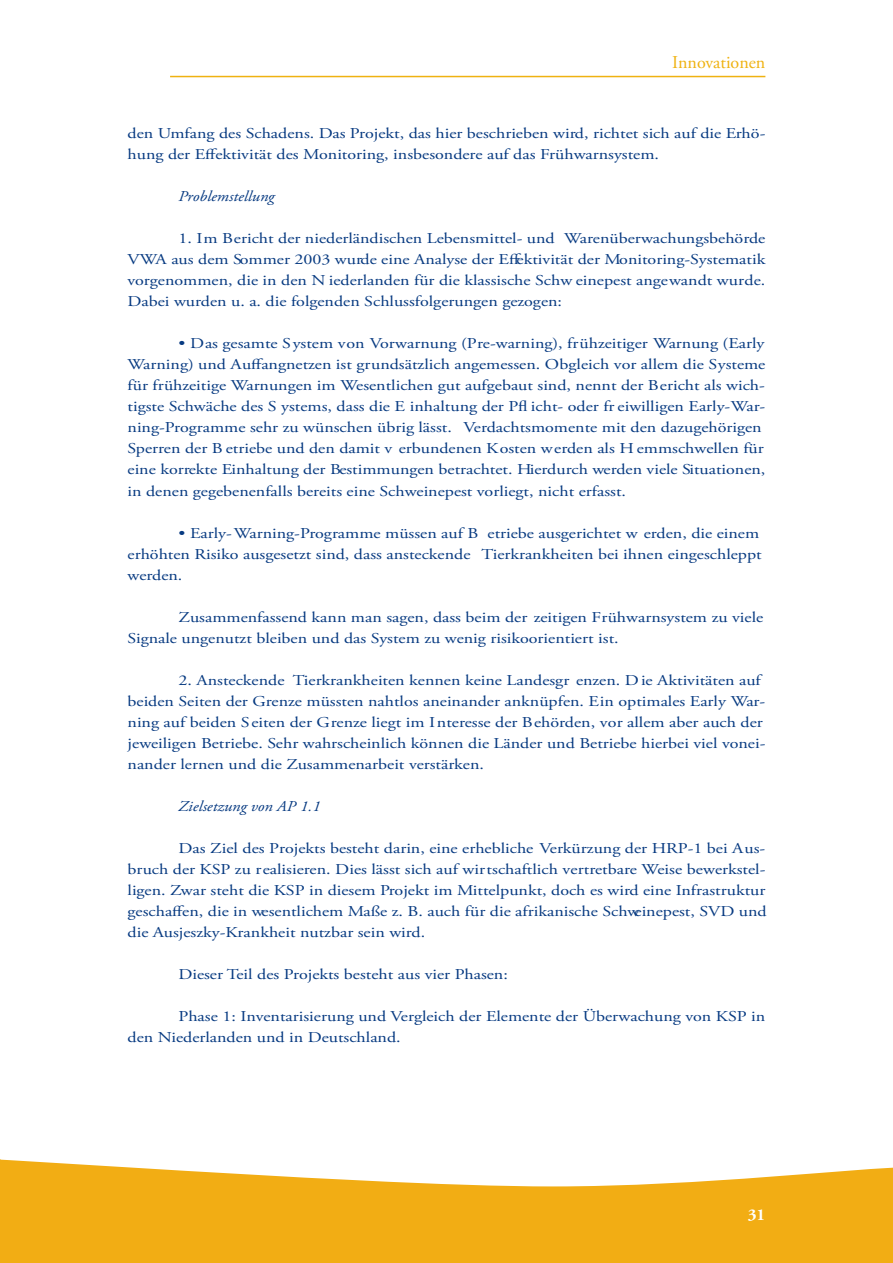
<style>
.page{position:relative;width:893px;height:1263px;background:#fff}
.page>*{position:absolute;margin:0;border:0;box-sizing:border-box;transform-origin:0 0}
.t1{font:18px "Adobe Garamond Pro";color:#efb211}
.t2{font:700 16.5px "Adobe Garamond Pro";color:#fff}
.t3{font:15px/21px "Adobe Garamond Pro";color:#073a81;scale:1.2 1}
.t4{font:italic 15px "Adobe Garamond Pro";color:#073a81;scale:1.1 1}
</style>
<div class="page">
<hr style="left:170px;top:76px;width:595px;height:1px;background:#efb211">
<svg style="left:0;top:1159px;width:893px;height:104px;fill:#f2ad14"></svg>
<p class="t1" style="left:672px;top:52px;width:95px">Innovationen</p>
<p class="t3" style="left:128px;top:124px;width:533px">den Umfang des Schadens. Das Projekt, das hier beschrieben wird, richtet sich auf die Erhö&shy;hung der Effektivität des Monitoring, insbesondere auf das Frühwarnsystem.</p>
<p class="t4" style="left:179px;top:188px;width:89px">Problemstellung</p>
<p class="t3" style="left:128px;top:229px;width:533px;text-align:justify;text-indent:51px">1. Im Bericht der niederländischen Lebensmittel- und Warenüberwachungsbehörde VWA aus dem Sommer 2003 wurde eine Analyse der Effektivität der Monitoring-Systematik vorgenommen, die in den N iederlanden für die klassische Schw einepest angewandt wurde.<br>Dabei wurden u. a. die folgenden Schlussfolgerungen gezogen:</p>
<p class="t3" style="left:128px;top:334px;width:533px;text-indent:51px">• Das gesamte System von Vorwarnung (Pre-warning), frühzeitiger Warnung (Early Warning) und Auffangnetzen ist grundsätzlich angemessen. Obgleich vor allem die Systeme für frühzeitige Warnungen im Wesentlichen gut aufgebaut sind, nennt der Bericht als wich&shy;tigste Schwäche des S ystems, dass die E inhaltung der Pfl icht- oder fr eiwilligen Early-War&shy;ning-Programme sehr zu wünschen übrig lässt. Verdachtsmomente mit den dazugehörigen Sperren der B etriebe und den damit v erbundenen Kosten werden als H emmschwellen für eine korrekte Einhaltung der Bestimmungen betrachtet. Hierdurch werden viele Situationen, in denen gegebenenfalls bereits eine Schweinepest vorliegt, nicht erfasst.</p>
<p class="t3" style="left:128px;top:523px;width:530px;text-indent:51px">• Early-Warning-Programme müssen auf B etriebe ausgerichtet w erden, die einem erhöhten Risiko ausgesetzt sind, dass ansteckende Tierkrankheiten bei ihnen eingeschleppt werden.</p>
<p class="t3" style="left:128px;top:607px;width:531px;text-indent:51px">Zusammenfassend kann man sagen, dass beim der zeitigen Frühwarnsystem zu viele<br>Signale ungenutzt bleiben und das System zu wenig risikoorientiert ist.</p>
<p class="t3" style="left:128px;top:670px;width:533px;text-indent:51px">2. Ansteckende Tierkrankheiten kennen keine Landesgr enzen. Die Aktivitäten auf beiden Seiten der Grenze müssten nahtlos aneinander anknüpfen. Ein optimales Early War&shy;ning auf beiden Seiten der Grenze liegt im Interesse der Behörden, vor allem aber auch der jeweiligen Betriebe. Sehr wahrscheinlich können die Länder und Betriebe hierbei viel vonei&shy;nander lernen und die Zusammenarbeit verstärken.</p>
<p class="t4" style="left:179px;top:797px;width:131px">Zielsetzung von AP 1.1</p>
<p class="t3" style="left:128px;top:838px;width:534px;text-align:justify;text-indent:51px">Das Ziel des Projekts besteht darin, eine erhebliche Verkürzung der HRP-1 bei Aus&shy;bruch der KSP zu realisieren. Dies lässt sich auf wirtschaftlich vertretbare Weise bewerkstel&shy;ligen. Zwar steht die KSP in diesem Projekt im Mittelpunkt, doch es wird eine Infrastruktur geschaffen, die in wesentlichem Maße z. B. auch für die afrikanische Schweinepest, SVD und die Ausjeszky-Krankheit nutzbar sein wird.</p>
<p class="t3" style="left:179px;top:964px;width:276px">Dieser Teil des Projekts besteht aus vier Phasen:</p>
<p class="t3" style="left:128px;top:1006px;width:533px;text-indent:51px">Phase 1: Inventarisierung und Vergleich der Elemente der Überwachung von KSP in den Niederlanden und in Deutschland.</p>
<p class="t2" style="left:748px;top:1205px;width:19px">31</p>
</div>
